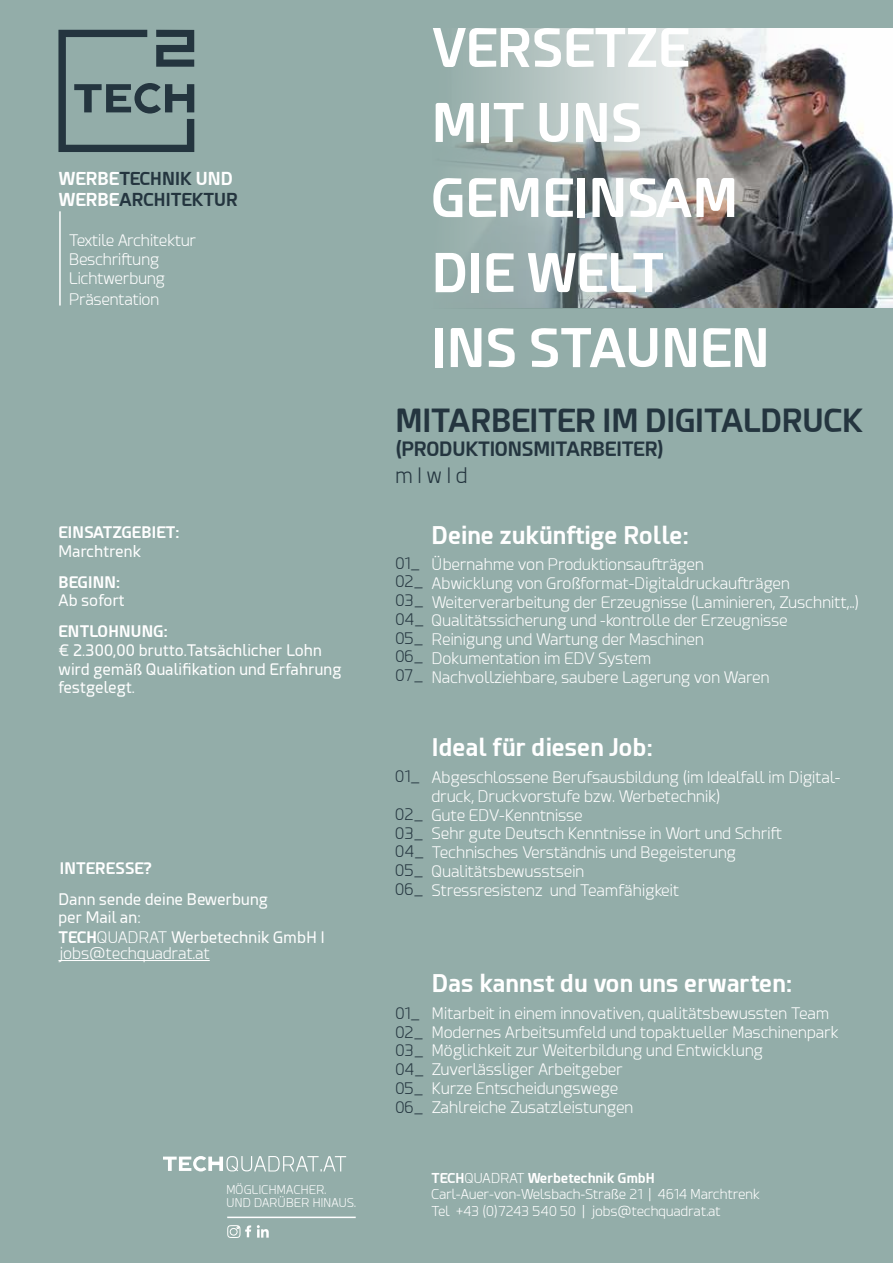
<style>
.page{position:relative;width:893px;height:1263px;background:#93ada9}
.page>*{position:absolute;margin:0;border:0;box-sizing:border-box;transform-origin:0 0}
.t1{font:700 52.5px/75px "Esphimere";color:#fff}
.t2{font:700 31.5px "Esphimere";letter-spacing:-.01em;color:#24353f}
.t3{font:700 24px "Esphimere";letter-spacing:.01em;color:#fff}
.t4{font:300 21px "Esphimere";color:#24353f}
.t5{font:700 19.5px "Esphimere";letter-spacing:-.01em;color:#24353f}
.t6{font:700 17.7px/21.1px "Esphimere";color:#24353f}
.t7{font:300 15.75px/18.8px "Esphimere";letter-spacing:.01em;color:#fff}
.t8{font:15.75px/18.8px "Esphimere";letter-spacing:.01em;color:#fff}
.t9{font:300 15.75px/18.8px "Esphimere";letter-spacing:.01em;color:#24353f}
.t10{font:700 15.75px "Esphimere";letter-spacing:.01em;color:#fff}
.t11{font:300 13.5px/16.5px "Esphimere";letter-spacing:.01em;color:#fff}
.t12{font:300 12px/13.5px "Esphimere";letter-spacing:.02em;color:#fff}
.s1{color:#fff}
.s2{font-weight:700}
.s3{font-weight:300}
</style>
<div class="page">
<svg style="left:58px;top:30px;width:136px;height:122px"></svg>
<img style="left:858px;top:29px;width:35px;height:279px">
<hr style="left:227px;top:1216px;width:129px;height:2px;background:#fff">
<svg style="left:163px;top:1156px;width:183px;height:15px"></svg>
<img style="left:457px;top:28px;width:401px;height:281px">
<hr style="left:58px;top:960px;width:152px;height:1px;background:#fff">
<hr style="left:59px;top:211px;width:2px;height:95px;background:#fff">
<svg style="left:227px;top:1225px;width:24px;height:13px"></svg>
<svg style="left:257px;top:1225px;width:12px;height:12px"></svg>
<p class="t6" style="left:58px;top:168px;width:181px"><span class="s1">WERBE</span>TECHNIK <span class="s1">UND<br>WERBE</span>ARCHITEKTUR</p>
<p class="t7" style="left:69px;top:231px;width:128px">Textile Architektur<br>Beschriftung<br>Lichtwerbung</p>
<p class="t7" style="left:69px;top:290px;width:92px">Präsentation</p>
<p class="t10" style="left:58px;top:522px;width:123px">EINSATZGEBIET:</p>
<p class="t8" style="left:58px;top:542px;width:84px">Marchtrenk</p>
<p class="t10" style="left:58px;top:572px;width:63px">BEGINN:</p>
<p class="t8" style="left:58px;top:591px;width:68px">Ab sofort</p>
<p class="t10" style="left:58px;top:621px;width:111px">ENTLOHNUNG:</p>
<p class="t8" style="left:58px;top:641px;width:285px">€ 2.300,00 brutto.Tatsächlicher Lohn wird gemäß Qualifikation und Erfahrung festgelegt.</p>
<p class="t10" style="left:60px;top:858px;width:93px">INTERESSE?</p>
<p class="t8" style="left:58px;top:890px;width:268px">Dann sende deine Bewerbung<br>per Mail an:<br><span class="s2">TECH</span><span class="s3">QUADRAT</span> Werbetechnik GmbH I</p>
<p class="t7" style="left:58px;top:944px;width:153px">jobs@techquadrat.at</p>
<p class="t12" style="left:226px;top:1183px;width:131px">MÖGLICHMACHER.<br>UND DARÜBER HINAUS.</p>
<h1 class="t1" style="left:432px;top:10px;width:339px">VERSETZE<br>MIT UNS<br>GEMEINSAM<br>DIE WELT<br>INS STAUNEN</h1>
<h2 class="t2" style="left:395px;top:401px;width:469px">MITARBEITER IM DIGITALDRUCK</h2>
<p class="t5" style="left:395px;top:437px;width:270px">(PRODUKTIONSMITARBEITER)</p>
<h3 class="t4" style="left:395px;top:463px;width:74px">m I w I d</h3>
<p class="t9" style="left:395px;top:554px;width:30px">01_<br>02_<br>03_<br>04_<br>05_<br>06_<br>07_</p>
<h3 class="t3" style="left:432px;top:520px;width:259px">Deine zukünftige Rolle:</h3>
<p class="t7" style="left:432px;top:555px;width:429px">Übernahme von Produktionsaufträgen<br>Abwicklung von Großformat-Digitaldruckaufträgen Weiterverarbeitung der Erzeugnisse (Laminieren, Zuschnitt,..)<br>Qualitätssicherung und -kontrolle der Erzeugnisse Reinigung und Wartung der Maschinen<br>Dokumentation im EDV System<br>Nachvollziehbare, saubere Lagerung von Waren</p>
<p class="t9" style="left:395px;top:767px;width:26px">01_</p>
<p class="t9" style="left:395px;top:805px;width:30px;text-align:justify">02_ 03_ 04_ 05_ 06_</p>
<h3 class="t3" style="left:432px;top:732px;width:222px">Ideal für diesen Job:</h3>
<p class="t7" style="left:432px;top:768px;width:410px">Abgeschlossene Berufsausbildung (im Idealfall im Digital&shy;druck, Druckvorstufe bzw. Werbetechnik)<br>Gute EDV-Kenntnisse<br>Sehr gute Deutsch Kenntnisse in Wort und Schrift Technisches Verständnis und Begeisterung Qualitätsbewusstsein<br>Stressresistenz und Teamfähigkeit</p>
<p class="t9" style="left:395px;top:1004px;width:30px">01_<br>02_<br>03_<br>04_<br>05_<br>06_</p>
<h3 class="t3" style="left:432px;top:968px;width:362px">Das kannst du von uns erwarten:</h3>
<p class="t7" style="left:432px;top:1004px;width:408px">Mitarbeit in einem innovativen, qualitätsbewussten Team Modernes Arbeitsumfeld und topaktueller Maschinenpark Möglichkeit zur Weiterbildung und Entwicklung Zuverlässliger Arbeitgeber<br>Kurze Entscheidungswege<br>Zahlreiche Zusatzleistungen</p>
<p class="t11" style="left:431px;top:1170px;width:330px"><span class="s2">TECH</span>QUADRAT <span class="s2">Werbetechnik GmbH<br></span>Carl-Auer-von-Welsbach-Straße 21 | 4614 Marchtrenk<br>Tel +43 (0)7243 540 50 | jobs@techquadrat.at</p>
</div>
